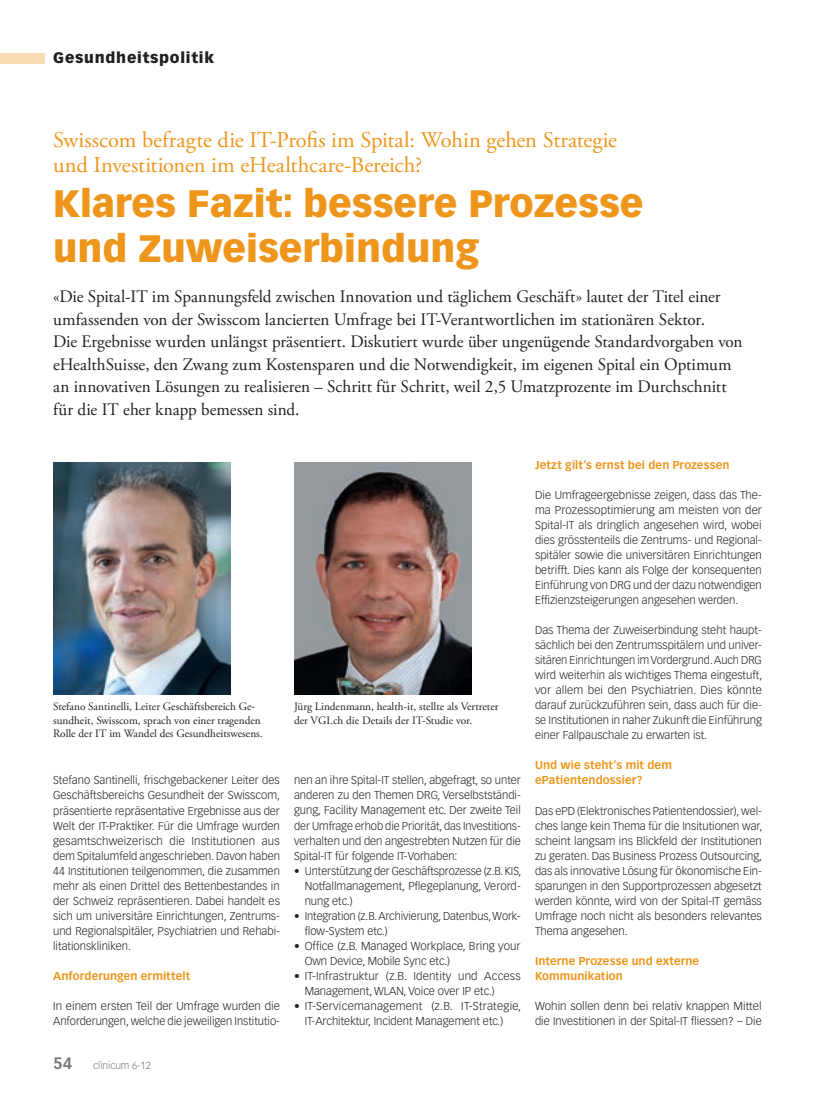
<style>
.page{position:relative;width:815px;height:1099px;background:#fff}
.page>*{position:absolute;margin:0;border:0;box-sizing:border-box;transform-origin:0 0}
.t1{font:900 37.5px/45px "Vectora LT Std";color:#ee961c}
.t2{font:22.5px/25px "Adobe Garamond Pro";color:#ee961c}
.t3{font:17.5px/22.5px "Adobe Garamond Pro";color:#231f20}
.t4{font:900 15px "Vectora LT Std";letter-spacing:.05em;color:#231f20}
.t5{font:300 11.25px/15px "Vectora LT Std";color:#231f20;text-align:justify}
.t6{font:11.25px/13.5px "Adobe Garamond Pro";color:#231f20}
.t7{font:700 11.25px/15px "Vectora LT Std";letter-spacing:.005em;color:#ee961c}
.t8{font:300 10px "Vectora LH";color:#76787b}
.s1{font-weight:700;font-size:16.25px}
</style>
<div class="page">
<div style="left:0;top:53px;width:45px;height:10px;background:#fbdbb3"></div>
<img style="left:53px;top:462px;width:177px;height:232px">
<img style="left:294px;top:462px;width:177px;height:232px">
<h3 class="t4" style="left:53px;top:49px;width:162px">Gesundheitspolitik</h3>
<h2 class="t2" style="left:53px;top:128px;width:565px">Swisscom befragte die IT-Profis im Spital: Wohin gehen Strategie und Investitionen im eHealthcare-Bereich?</h2>
<h1 class="t1" style="left:53px;top:180px;width:592px">Klares Fazit: bessere Prozesse und Zuweiserbindung</h1>
<p class="t3" style="left:53px;top:286px;width:691px">«Die Spital-IT im Spannungsfeld zwischen Innovation und täglichem Geschäft» lautet der Titel einer umfassenden von der Swisscom lancierten Umfrage bei IT-Verantwortlichen im stationären Sektor.<br>Die Ergebnisse wurden unlängst präsentiert. Diskutiert wurde über ungenügende Standardvorgaben von eHealthSuisse, den Zwang zum Kostensparen und die Notwendigkeit, im eigenen Spital ein Optimum an innovativen Lösungen zu realisieren – Schritt für Schritt, weil 2,5 Umatzprozente im Durchschnitt für die IT eher knapp bemessen sind.</p>
<p class="t6" style="left:53px;top:700px;width:211px">Stefano Santinelli, Leiter Geschäftsbereich Ge&shy;sundheit, Swisscom, sprach von einer tragenden<br>Rolle der IT im Wandel des Gesundheitswesens.</p>
<p class="t6" style="left:294px;top:700px;width:206px">Jürg Lindenmann, health-it, stellte als Vertreter der VGI.ch die Details der IT-Studie vor.</p>
<p class="t5" style="left:53px;top:773px;width:229px">Stefano Santinelli, frischgebackener Leiter des Geschäftsbereichs Gesundheit der Swisscom, präsentierte repräsentative Ergebnisse aus der Welt der IT-Praktiker. Für die Umfrage wurden gesamtschweizerisch die Institutionen aus dem Spitalumfeld angeschrieben. Davon haben 44 Institutionen teilgenommen, die zusammen mehr als einen Drittel des Bettenbestandes in der Schweiz repräsentieren. Dabei handelt es sich um universitäre Einrichtungen, Zentrums&shy;und Regionalspitäler, Psychiatrien und Rehabi&shy;litationskliniken.</p>
<p class="t7" style="left:53px;top:968px;width:139px">Anforderungen ermittelt</p>
<p class="t5" style="left:53px;top:998px;width:228px">In einem ersten Teil der Umfrage wurden die<br>Anforderungen, welche die jeweiligen Institutio-</p>
<p class="t8" style="left:53px;top:1059px;width:99px"><span class="s1">54</span> clinicum 6-12</p>
<p class="t5" style="left:294px;top:773px;width:228px">nen an ihre Spital-IT stellen, abgefragt, so unter anderen zu den Themen DRG, Verselbstständi&shy;gung, Facility Management etc. Der zweite Teil der Umfrage erhob die Priorität, das Investitions&shy;verhalten und den angestrebten Nutzen für die Spital-IT für folgende IT-Vorhaben:</p>
<p class="t5" style="left:305px;top:863px;width:218px;text-indent:-11px">• Unterstützung der Geschäftsprozesse (z.B. KIS, Notfallmanagement, Pflegeplanung, Verord&shy;nung etc.)</p>
<p class="t5" style="left:305px;top:908px;width:218px;text-indent:-11px">• Integration (z.B. Archivierung, Datenbus, Work&shy;flow-System etc.)</p>
<p class="t5" style="left:305px;top:938px;width:217px;text-indent:-11px">• Office (z.B. Managed Workplace, Bring your<br>Own Device, Mobile Sync etc.)</p>
<p class="t5" style="left:305px;top:968px;width:217px;text-indent:-11px">• IT-Infrastruktur (z.B. Identity und Access<br>Management, WLAN, Voice over IP etc.)</p>
<p class="t5" style="left:305px;top:998px;width:218px;text-indent:-11px">• IT-Servicemanagement (z.B. IT-Strategie,<br>IT-Architektur, Incident Management etc.)</p>
<p class="t7" style="left:535px;top:458px;width:196px">Jetzt gilt’s ernst bei den Prozessen</p>
<p class="t5" style="left:535px;top:488px;width:228px">Die Umfrageergebnisse zeigen, dass das The&shy;ma Prozessoptimierung am meisten von der Spital-IT als dringlich angesehen wird, wobei dies grösstenteils die Zentrums- und Regional&shy;spitäler sowie die universitären Einrichtungen betrifft. Dies kann als Folge der konsequenten Einführung von DRG und der dazu notwendigen Effizienzsteigerungen angesehen werden.</p>
<p class="t5" style="left:535px;top:623px;width:229px">Das Thema der Zuweiserbindung steht haupt&shy;sächlich bei den Zentrumsspitälern und univer&shy;sitären Einrichtungen im Vordergrund. Auch DRG wird weiterhin als wichtiges Thema eingestuft, vor allem bei den Psychiatrien. Dies könnte darauf zurückzuführen sein, dass auch für die&shy;se Institutionen in naher Zukunft die Einführung einer Fallpauschale zu erwarten ist.</p>
<p class="t7" style="left:535px;top:758px;width:138px">Und wie steht’s mit dem ePatientendossier?</p>
<p class="t5" style="left:535px;top:803px;width:229px">Das ePD (Elektronisches Patientendossier), wel&shy;ches lange kein Thema für die Insitutionen war, scheint langsam ins Blickfeld der Institutionen zu geraten. Das Business Prozess Outsourcing, das als innovative Lösung für ökonomische Ein&shy;sparungen in den Supportprozessen abgesetzt werden könnte, wird von der Spital-IT gemäss Umfrage noch nicht als besonders relevantes Thema angesehen.</p>
<p class="t7" style="left:535px;top:953px;width:166px">Interne Prozesse und externe<br>Kommunikation</p>
<p class="t5" style="left:535px;top:998px;width:228px">Wohin sollen denn bei relativ knappen Mittel die Investitionen in der Spital-IT fliessen? – Die</p>
</div>
